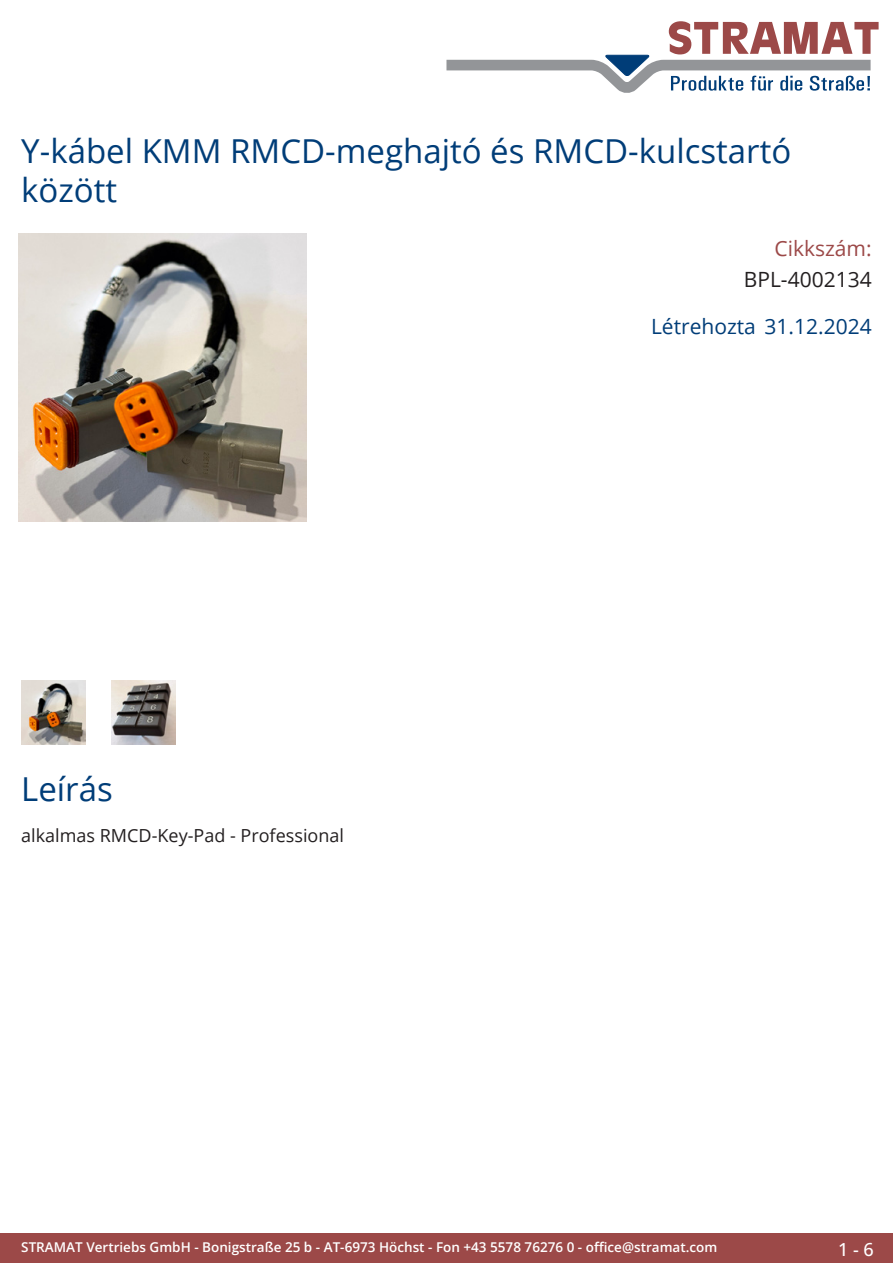
<style>
.page{position:relative;width:893px;height:1263px;background:#fff}
.page>*{position:absolute;margin:0;border:0;box-sizing:border-box;transform-origin:0 0}
.Produkttitel{font:33px/39.6px "Open Sans";color:#003d78}
.Erstellungsdatum{font:21px "Open Sans";color:#003d78}
.TechDaten_Inhalt{font:21px "Open Sans";color:#231f20}
.TechDaten_Überschrif{font:21px "Open Sans";color:#9c4948}
.Beschreibung_Text{font:18px "Open Sans";color:#231f20}
.t1{font:500 18px "Open Sans";color:#fff}
.t2{font:600 13.5px "Open Sans";color:#fff}
</style>
<div class="page">
<div style="left:0;top:1233px;width:893px;height:30px;background:#9c4948"></div>
<svg style="left:446px;top:21px;width:433px;height:72px"></svg>
<img style="left:18px;top:234px;width:288px;height:288px">
<img style="left:21px;top:680px;width:64px;height:64px">
<img style="left:112px;top:680px;width:63px;height:64px">
<p class="Produkttitel" style="left:21px;top:130px;width:771px">Y-kábel KMM RMCD-meghajtó és RMCD-kulcstartó között</p>
<p class="Produkttitel" style="left:21px;top:768px;width:93px">Leírás</p>
<p class="Beschreibung_Text" style="left:21px;top:823px;width:324px">alkalmas RMCD-Key-Pad - Professional</p>
<p class="TechDaten_Überschrif" style="left:774px;top:234px;width:99px">Cikkszám:</p>
<p class="TechDaten_Inhalt" style="left:744px;top:265px;width:129px">BPL-4002134</p>
<p class="Erstellungsdatum" style="left:651px;top:312px;width:222px">Létrehozta 31.12.2024</p>
<p class="t2" style="left:21px;top:1238px;width:698px">STRAMAT Vertriebs GmbH - Bonigstraße 25 b - AT-6973 Höchst - Fon +43 5578 76276 0 - office@stramat.com</p>
<h3 class="t1" style="left:838px;top:1237px;width:37px">1 - 6</h3>
</div>
